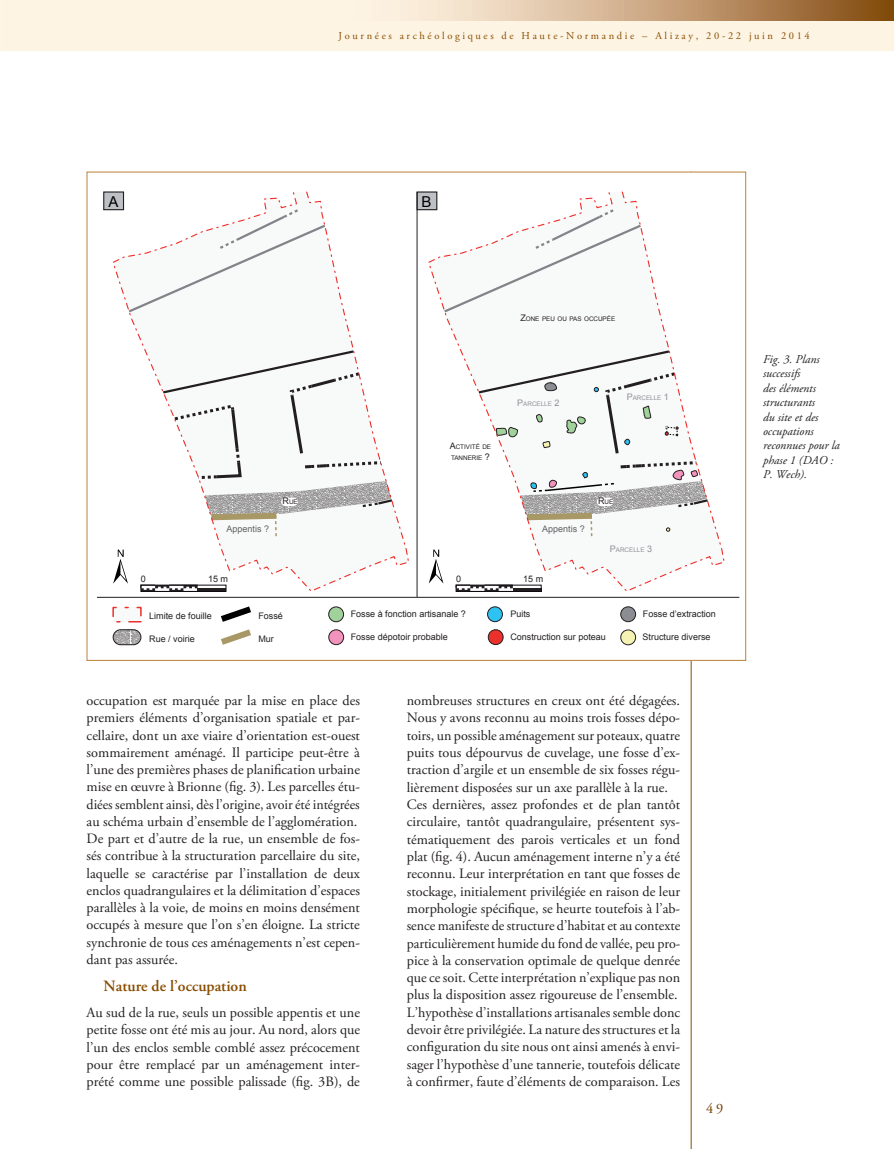
<style>
.page{position:relative;width:894px;height:1149px;background:#fff}
.page>*{position:absolute;margin:0;border:0;box-sizing:border-box;transform-origin:0 0}
.t1{font:600 15.75px "Adobe Garamond Pro";color:#884d00}
.t2{font:15px "Arial";color:#000}
.t3{font:14.4px "Adobe Garamond Pro";color:#753e00}
.t4{font:14.25px/17.2px "Adobe Garamond Pro";color:#231f20}
.t5{font:italic 12px/14.4px "Adobe Garamond Pro";color:#231f20}
.t6{font:10.5px "Adobe Garamond Pro";letter-spacing:.25em;color:#884d00}
.t7{font:9px "Arial";color:#231f20}
.t8{font:9px "Arial";color:#606265}
.t9{font:6.3px/10.8px "Arial";color:#231f20}
.t10{font:6.3px "Arial";color:#8f9196}
.s1{font-size:9px}
</style>
<div class="page">
<hr style="left:0;top:0;width:2px;height:51px;background:#fef4e4">
<div style="left:2px;top:0;width:891px;height:51px;background:#fef4e4"></div>
<svg style="left:409px;top:0;width:484px;height:20px;background:#c6a37e"></svg>
<hr style="left:690px;top:172px;width:1px;height:977px;background:#884d00">
<div style="left:87px;top:175px;width:658px;height:476px;background:#fff"></div>
<div style="left:104px;top:192px;width:19px;height:18px;background:#bdc0c4"></div>
<div style="left:103px;top:191px;width:21px;height:19px;border:1px solid #231f20"></div>
<div style="left:417px;top:192px;width:20px;height:18px;background:#bdc0c4"></div>
<div style="left:416px;top:191px;width:21px;height:19px;border:1px solid #231f20"></div>
<hr style="left:416px;top:192px;width:1px;height:405px;background:#231f20">
<svg style="left:221px;top:606px;width:30px;height:39px"></svg>
<div style="left:329px;top:607px;width:14px;height:15px;background:#a1d29c;border-radius:50%"></div>
<div style="left:328px;top:606px;width:16px;height:16px;border:1px solid #231f20;border-radius:50%"></div>
<div style="left:329px;top:630px;width:14px;height:15px;background:#f293be;border-radius:50%"></div>
<div style="left:328px;top:629px;width:16px;height:16px;border:1px solid #231f20;border-radius:50%"></div>
<div style="left:620px;top:607px;width:15px;height:15px;background:#8b8d92;border-radius:50%"></div>
<div style="left:620px;top:606px;width:16px;height:16px;border:1px solid #231f20;border-radius:50%"></div>
<div style="left:620px;top:630px;width:15px;height:15px;background:#f4f3b3;border-radius:50%"></div>
<div style="left:620px;top:629px;width:16px;height:16px;border:1px solid #231f20;border-radius:50%"></div>
<div style="left:487px;top:607px;width:15px;height:15px;background:#2ec2f2;border-radius:50%"></div>
<div style="left:487px;top:606px;width:15px;height:16px;border:1px solid #231f20;border-radius:50%"></div>
<div style="left:488px;top:630px;width:15px;height:14px;background:#ec302b;border-radius:50%"></div>
<div style="left:488px;top:629px;width:15px;height:16px;border:1px solid #231f20;border-radius:50%"></div>
<svg style="left:113px;top:630px;width:28px;height:15px"></svg>
<div style="left:113px;top:629px;width:28px;height:16px;border:1px solid #231f20;border-radius:8px"></div>
<div style="left:113px;top:607px;width:28px;height:15px;background:#f8f9f9"></div>
<div style="left:112px;top:607px;width:30px;height:15px;border:2px dashed #ec312a"></div>
<svg style="left:112px;top:191px;width:297px;height:401px"></svg>
<svg style="left:427px;top:191px;width:298px;height:401px"></svg>
<hr style="left:97px;top:597px;width:642px;height:1px;background:#231f20">
<p class="t6" style="left:338px;top:29px;width:472px">Journées archéologiques de Haute-Normandie – Alizay, 20-22 juin 2014</p>
<p class="t2" style="left:108px;top:192px;width:12px">A</p>
<p class="t2" style="left:421px;top:192px;width:12px">B</p>
<p class="t8" style="left:226px;top:523px;width:44px">Appentis ?</p>
<p class="t9" style="left:282px;top:497px;width:17px"><span class="s1">R</span>UE</p>
<p class="t9" style="left:520px;top:313px;width:96px"><span class="s1">Z</span>ONE PEU OU PAS OCCUPÉE</p>
<p class="t9" style="left:449px;top:441px;width:43px"><span class="s1">A</span>CTIVITÉ DE<br>TANNERIE <span class="s1">?</span></p>
<p class="t10" style="left:517px;top:400px;width:44px"><span class="s1">P</span>ARCELLE <span class="s1">2</span></p>
<p class="t10" style="left:626px;top:393px;width:44px"><span class="s1">P</span>ARCELLE <span class="s1">1</span></p>
<p class="t8" style="left:542px;top:523px;width:44px">Appentis ?</p>
<p class="t9" style="left:598px;top:497px;width:17px"><span class="s1">R</span>UE</p>
<p class="t10" style="left:610px;top:546px;width:44px"><span class="s1">P</span>ARCELLE <span class="s1">3</span></p>
<p class="t7" style="left:141px;top:573px;width:7px">0</p>
<p class="t7" style="left:208px;top:573px;width:22px">15 m</p>
<p class="t7" style="left:456px;top:573px;width:7px">0</p>
<p class="t7" style="left:523px;top:573px;width:22px">15 m</p>
<p class="t7" style="left:351px;top:608px;width:117px">Fosse à fonction artisanale ?</p>
<p class="t7" style="left:351px;top:631px;width:99px">Fosse dépotoir probable</p>
<p class="t7" style="left:510px;top:608px;width:22px">Puits</p>
<p class="t7" style="left:149px;top:610px;width:64px">Limite de fouille</p>
<p class="t7" style="left:258px;top:610px;width:26px">Fossé</p>
<p class="t7" style="left:258px;top:633px;width:17px">Mur</p>
<p class="t7" style="left:149px;top:633px;width:47px">Rue / voirie</p>
<p class="t7" style="left:510px;top:631px;width:97px">Construction sur poteau</p>
<p class="t7" style="left:642px;top:608px;width:75px">Fosse d’extraction</p>
<p class="t7" style="left:642px;top:631px;width:70px">Structure diverse</p>
<p class="t4" style="left:87px;top:692px;width:275px">occupation est marquée par la mise en place des premiers éléments d’organisation spatiale et par&shy;cellaire, dont un axe viaire d’orientation est-ouest sommairement aménagé. Il participe peut-être à l’une des premières phases de planification urbaine mise en œuvre à Brionne (fig. 3). Les parcelles étu&shy;diées semblent ainsi, dès l’origine, avoir été intégrées au schéma urbain d’ensemble de l’agglomération.<br>De part et d’autre de la rue, un ensemble de fos&shy;sés contribue à la structuration parcellaire du site, laquelle se caractérise par l’installation de deux enclos quadrangulaires et la délimitation d’espaces parallèles à la voie, de moins en moins densément occupés à mesure que l’on s’en éloigne. La stricte synchronie de tous ces aménagements n’est cepen&shy;dant pas assurée.</p>
<p class="t1" style="left:104px;top:977px;width:144px">Nature de l’occupation</p>
<p class="t4" style="left:87px;top:1004px;width:275px;text-align:justify">Au sud de la rue, seuls un possible appentis et une petite fosse ont été mis au jour. Au nord, alors que l’un des enclos semble comblé assez précocement pour être remplacé par un aménagement inter&shy;prété comme une possible palissade (fig. 3B), de</p>
<p class="t4" style="left:407px;top:692px;width:275px">nombreuses structures en creux ont été dégagées.<br>Nous y avons reconnu au moins trois fosses dépo&shy;toirs, un possible aménagement sur poteaux, quatre puits tous dépourvus de cuvelage, une fosse d’ex&shy;traction d’argile et un ensemble de six fosses régu&shy;lièrement disposées sur un axe parallèle à la rue.<br>Ces dernières, assez profondes et de plan tantôt circulaire, tantôt quadrangulaire, présentent sys&shy;tématiquement des parois verticales et un fond plat (fig. 4). Aucun aménagement interne n’y a été reconnu. Leur interprétation en tant que fosses de stockage, initialement privilégiée en raison de leur morphologie spécifique, se heurte toutefois à l’ab&shy;sence manifeste de structure d’habitat et au contexte particulièrement humide du fond de vallée, peu pro&shy;pice à la conservation optimale de quelque denrée que ce soit. Cette interprétation n’explique pas non plus la disposition assez rigoureuse de l’ensemble.<br>L’hypothèse d’installations artisanales semble donc devoir être privilégiée. La nature des structures et la configuration du site nous ont ainsi amenés à envi&shy;sager l’hypothèse d’une tannerie, toutefois délicate à confirmer, faute d’éléments de comparaison. Les</p>
<p class="t3" style="left:706px;top:1099px;width:19px">49</p>
<p class="t5" style="left:763px;top:352px;width:78px">Fig. 3. Plans successifs<br>des éléments structurants<br>du site et des occupations reconnues pour la phase 1 (DAO :<br>P. Wech).</p>
</div>
